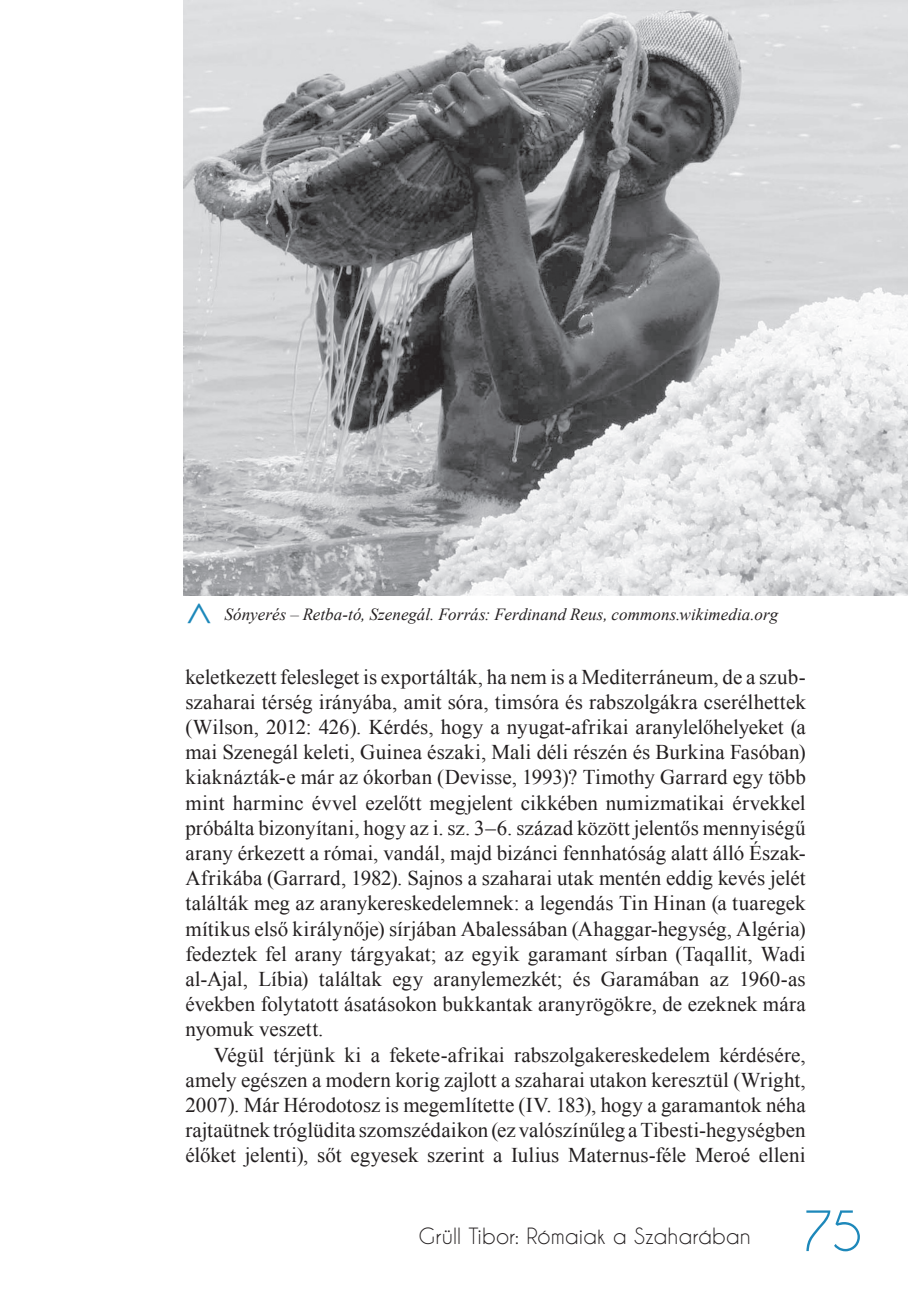
<style>
.page{position:relative;width:908px;height:1304px;background:#fff}
.page>*{position:absolute;margin:0;border:0;box-sizing:border-box;transform-origin:0 0}
.t1{font:52px "Caviar Dreams";color:#1d88ba}
.t2{font:44px "Chantelli Antiqua";color:#1d88ba}
.t3{font:21px/25.2px "Times New Roman";letter-spacing:.005em;color:#231f20;text-align:justify}
.t4{font:21px "Caviar Dreams";color:#231f20}
.t5{font:italic 17px "Times New Roman";color:#231f20}
</style>
<div class="page">
<img style="left:183px;top:0;width:724px;height:595px">
<h2 class="t2" style="left:229px;top:602px;width:25px;rotate:90deg">&lt;</h2>
<p class="t5" style="left:224px;top:603px;width:555px">Sónyerés – Retba-tó, Szenegál. Forrás: Ferdinand Reus, commons.wikimedia.org</p>
<p class="t3" style="left:185px;top:664px;width:621px">keletkezett felesleget is exportálták, ha nem is a Mediterráneum, de a szub&shy;szaharai térség irányába, amit sóra, timsóra és rabszolgákra cserélhettek (Wilson, 2012: 426). Kérdés, hogy a nyugat-afrikai aranylelőhelyeket (a mai Szenegál keleti, Guinea északi, Mali déli részén és Burkina Fasóban) kiaknázták-e már az ókorban (Devisse, 1993)? Timothy Garrard egy több mint harminc évvel ezelőtt megjelent cikkében numizmatikai érvekkel próbálta bizonyítani, hogy az i. sz. 3–6. század között jelentős mennyiségű arany érkezett a római, vandál, majd bizánci fennhatóság alatt álló Észak-Afrikába (Garrard, 1982). Sajnos a szaharai utak mentén eddig kevés jelét találták meg az aranykereskedelemnek: a legendás Tin Hinan (a tuaregek mítikus első királynője) sírjában Abalessában (Ahaggar-hegység, Algéria) fedeztek fel arany tárgyakat; az egyik garamant sírban (Taqallit, Wadi al-Ajal, Líbia) találtak egy aranylemezkét; és Garamában az 1960-as években folytatott ásatásokon bukkantak aranyrögökre, de ezeknek mára nyomuk veszett.</p>
<p class="t3" style="left:185px;top:1042px;width:621px;text-indent:28px">Végül térjünk ki a fekete-afrikai rabszolgakereskedelem kérdésére, amely egészen a modern korig zajlott a szaharai utakon keresztül (Wright, 2007). Már Hérodotosz is megemlítette (IV. 183), hogy a garamantok néha rajtaütnek tróglüdita szomszédaikon (ez valószínűleg a Tibesti-hegységben élőket jelenti), sőt egyesek szerint a Iulius Maternus-féle Meroé elleni</p>
<p class="t4" style="left:418px;top:1225px;width:334px">Grüll Tibor: Rómaiak a Szaharában</p>
<h1 class="t1" style="left:802px;top:1203px;width:62px">75</h1>
</div>
